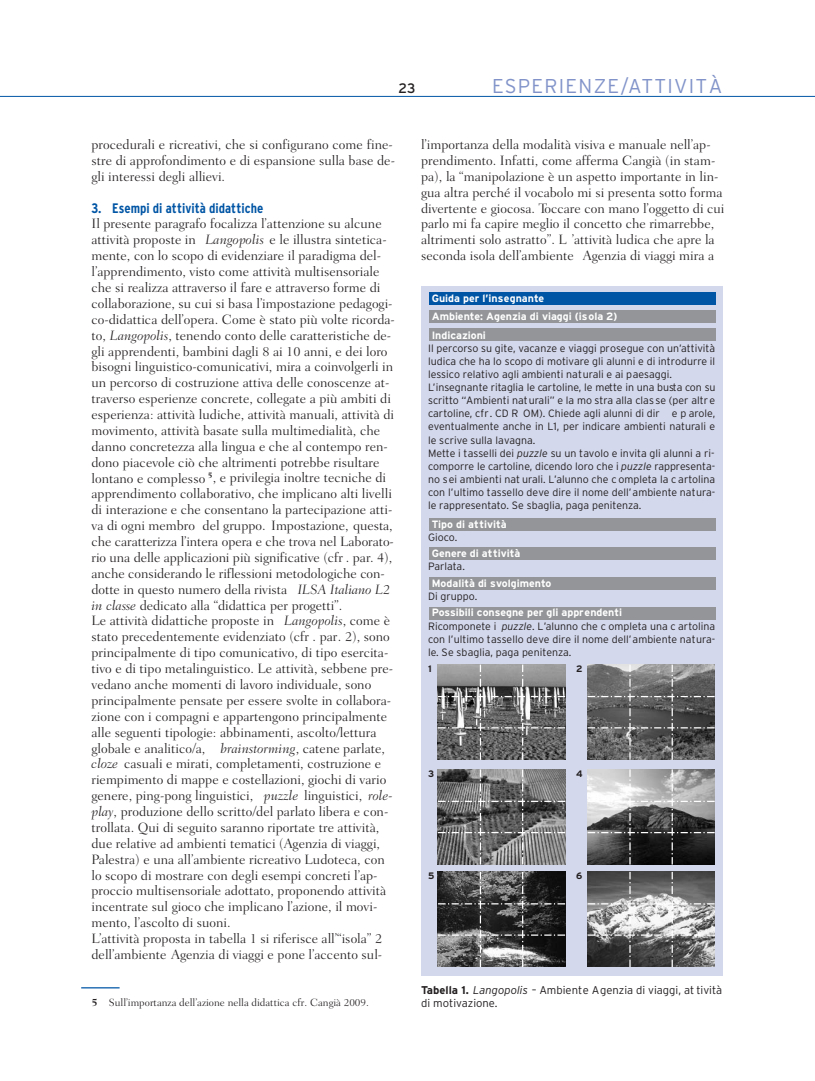
<style>
.page{position:relative;width:815px;height:1081px;background:#fff}
.page>*{position:absolute;margin:0;border:0;box-sizing:border-box;transform-origin:0 0}
.t1{font:300 20px "Interstate";letter-spacing:.065em;color:#8193c9}
.t2{font:300 13.75px/15.9px "Fairfield LH";color:#231f20}
.t3{font:700 condensed 13.75px "Interstate";color:#0155a5}
.t4{font:13.75px "Interstate";color:#231f20}
.t5{font:300 11.25px/13.4px "Interstate";color:#231f20}
.t6{font:300 10.75px "Fairfield LH";color:#231f20}
.t7{font:300 10.62px/13.1px "Interstate";color:#231f20}
.t8{font:700 10.62px/18.4px "Interstate";color:#fff}
.t9{font:700 9.38px "Interstate";color:#231f20}
.s1{font-style:italic}
.s2{font-weight:700}
.s3{font-weight:700;color:#fff}
</style>
<div class="page">
<hr style="left:0;top:96px;width:815px;height:1px;background:#0155a5">
<hr style="left:81px;top:987px;width:39px;height:1px;background:#0155a5">
<div style="left:421px;top:286px;width:301px;height:689px;background:#d3d8ec"></div>
<div style="left:429px;top:518px;width:286px;height:13px;background:#939598"></div>
<div style="left:429px;top:547px;width:286px;height:12px;background:#939598"></div>
<div style="left:429px;top:577px;width:286px;height:12px;background:#939598"></div>
<div style="left:429px;top:607px;width:286px;height:12px;background:#939598"></div>
<div style="left:429px;top:292px;width:286px;height:12px;background:#0155a5"></div>
<div style="left:429px;top:310px;width:287px;height:13px;background:#939598"></div>
<div style="left:429px;top:328px;width:287px;height:13px;background:#939598"></div>
<svg style="left:438px;top:664px;width:127px;height:96px;background:#787878"></svg>
<svg style="left:588px;top:664px;width:127px;height:96px;background:#676767"></svg>
<svg style="left:438px;top:769px;width:127px;height:95px;background:#727272"></svg>
<svg style="left:588px;top:769px;width:127px;height:95px;background:#777"></svg>
<svg style="left:438px;top:872px;width:127px;height:95px;background:#494949"></svg>
<svg style="left:588px;top:872px;width:127px;height:95px;background:#808080"></svg>
<p class="t4" style="left:398px;top:80px;width:19px">23</p>
<h1 class="t1" style="left:492px;top:74px;width:232px">ESPERIENZE/ATTIVITÀ</h1>
<p class="t2" style="left:92px;top:137px;width:305px">procedurali e ricreativi, che si configurano come fine&shy;stre di approfondimento e di espansione sulla base de&shy;gli interessi degli allievi.</p>
<p class="t3" style="left:92px;top:200px;width:173px">3. Esempi di attività didattiche</p>
<p class="t2" style="left:92px;top:216px;width:305px">Il presente paragrafo focalizza l’attenzione su alcune attività proposte in <span class="s1">Langopolis</span> e le illustra sintetica&shy;mente, con lo scopo di evidenziare il paradigma del&shy;l’apprendimento, visto come attività multisensoriale che si realizza attraverso il fare e attraverso forme di collaborazione, su cui si basa l’impostazione pedagogi&shy;co-didattica dell’opera. Come è stato più volte ricorda&shy;to, <span class="s1">Langopolis</span>, tenendo conto delle caratteristiche de&shy;gli apprendenti, bambini dagli 8 ai 10 anni, e dei loro bisogni linguistico-comunicativi, mira a coinvolgerli in un percorso di costruzione attiva delle conoscenze at&shy;traverso esperienze concrete, collegate a più ambiti di esperienza: attività ludiche, attività manuali, attività di movimento, attività basate sulla multimedialità, che danno concretezza alla lingua e che al contempo ren&shy;dono piacevole ciò che altrimenti potrebbe risultare lontano e complesso <sup>5</sup>, e privilegia inoltre tecniche di apprendimento collaborativo, che implicano alti livelli di interazione e che consentano la partecipazione atti&shy;va di ogni membro del gruppo. Impostazione, questa, che caratterizza l’intera opera e che trova nel Laborato&shy;rio una delle applicazioni più significative (cfr . par. 4), anche considerando le riflessioni metodologiche con&shy;dotte in questo numero della rivista <span class="s1">ILSA Italiano L2 in classe</span> dedicato alla “didattica per progetti”.<br>Le attività didattiche proposte in <span class="s1">Langopolis</span>, come è stato precedentemente evidenziato (cfr . par. 2), sono principalmente di tipo comunicativo, di tipo esercita&shy;tivo e di tipo metalinguistico. Le attività, sebbene pre&shy;vedano anche momenti di lavoro individuale, sono principalmente pensate per essere svolte in collabora&shy;zione con i compagni e appartengono principalmente alle seguenti tipologie: abbinamenti, ascolto/lettura globale e analitico/a, <span class="s1">brainstorming</span>, catene parlate, <span class="s1">cloze</span> casuali e mirati, completamenti, costruzione e riempimento di mappe e costellazioni, giochi di vario genere, ping-pong linguistici, <span class="s1">puzzle</span> linguistici, <span class="s1">role&shy;play</span>, produzione dello scritto/del parlato libera e con&shy;trollata. Qui di seguito saranno riportate tre attività, due relative ad ambienti tematici (Agenzia di viaggi, Palestra) e una all’ambiente ricreativo Ludoteca, con lo scopo di mostrare con degli esempi concreti l’ap&shy;proccio multisensoriale adottato, proponendo attività incentrate sul gioco che implicano l’azione, il movi&shy;mento, l’ascolto di suoni.<br>L’attività proposta in tabella 1 si riferisce all’“isola” 2 dell’ambiente Agenzia di viaggi e pone l’accento sul-</p>
<p class="t6" style="left:92px;top:997px;width:279px"><span class="s2">5</span> Sull’importanza dell’azione nella didattica cfr. Cangià 2009.</p>
<p class="t2" style="left:421px;top:137px;width:305px">l’importanza della modalità visiva e manuale nell’ap&shy;prendimento. Infatti, come afferma Cangià (in stam&shy;pa), la “manipolazione è un aspetto importante in lin&shy;gua altra perché il vocabolo mi si presenta sotto forma divertente e giocosa. Toccare con mano l’oggetto di cui parlo mi fa capire meglio il concetto che rimarrebbe, altrimenti solo astratto”. L ’attività ludica che apre la seconda isola dell’ambiente Agenzia di viaggi mira a</p>
<p class="t8" style="left:432px;top:289px;width:187px">Guida per l’insegnante<br>Ambiente: Agenzia di viaggi (isola 2)<br>Indicazioni</p>
<p class="t7" style="left:428px;top:341px;width:289px">Il percorso su gite, vacanze e viaggi prosegue con un’attività ludica che ha lo scopo di motivare gli alunni e di introdurre il lessico relativo agli ambienti naturali e ai paesaggi.<br>L’insegnante ritaglia le cartoline, le mette in una busta con su scritto “Ambienti naturali” e la mo stra alla clas se (per altr e cartoline, cfr. CD R OM). Chiede agli alunni di dir e p arole, eventualmente anche in L1, per indicare ambienti naturali e le scrive sulla lavagna.<br>Mette i tasselli dei <span class="s1">puzzle</span> su un tavolo e invita gli alunni a ri&shy;comporre le cartoline, dicendo loro che i <span class="s1">puzzle</span> rappresenta&shy;no sei ambienti nat urali. L’alunno che c ompleta la c artolina con l’ultimo tassello deve dire il nome dell’ambiente natura&shy;le rappresentato. Se sbaglia, paga penitenza.</p>
<p class="t8" style="left:432px;top:515px;width:77px">Tipo di attività</p>
<p class="t7" style="left:428px;top:530px;width:31px">Gioco.</p>
<p class="t8" style="left:432px;top:544px;width:90px">Genere di attività</p>
<p class="t7" style="left:428px;top:560px;width:38px">Parlata.</p>
<p class="t8" style="left:432px;top:574px;width:121px">Modalità di svolgimento</p>
<p class="t7" style="left:428px;top:589px;width:51px">Di gruppo.</p>
<p class="t7" style="left:428px;top:606px;width:289px;text-indent:4px"><span class="s3">Possibili consegne per gli apprendenti<br></span>Ricomponete i <span class="s1">puzzle</span>. L’alunno che c ompleta una c artolina con l’ultimo tassello deve dire il nome dell’ambiente natura&shy;le. Se sbaglia, paga penitenza.</p>
<p class="t9" style="left:428px;top:663px;width:5px">1</p>
<p class="t9" style="left:576px;top:663px;width:8px">2</p>
<p class="t9" style="left:428px;top:768px;width:8px">3</p>
<p class="t9" style="left:576px;top:768px;width:8px">4</p>
<p class="t9" style="left:428px;top:870px;width:8px">5</p>
<p class="t9" style="left:576px;top:870px;width:8px">6</p>
<p class="t5" style="left:421px;top:983px;width:303px"><span class="s2">Tabella 1.</span> <span class="s1">Langopolis</span> – Ambiente Agenzia di viaggi, at tività di motivazione.</p>
</div>
